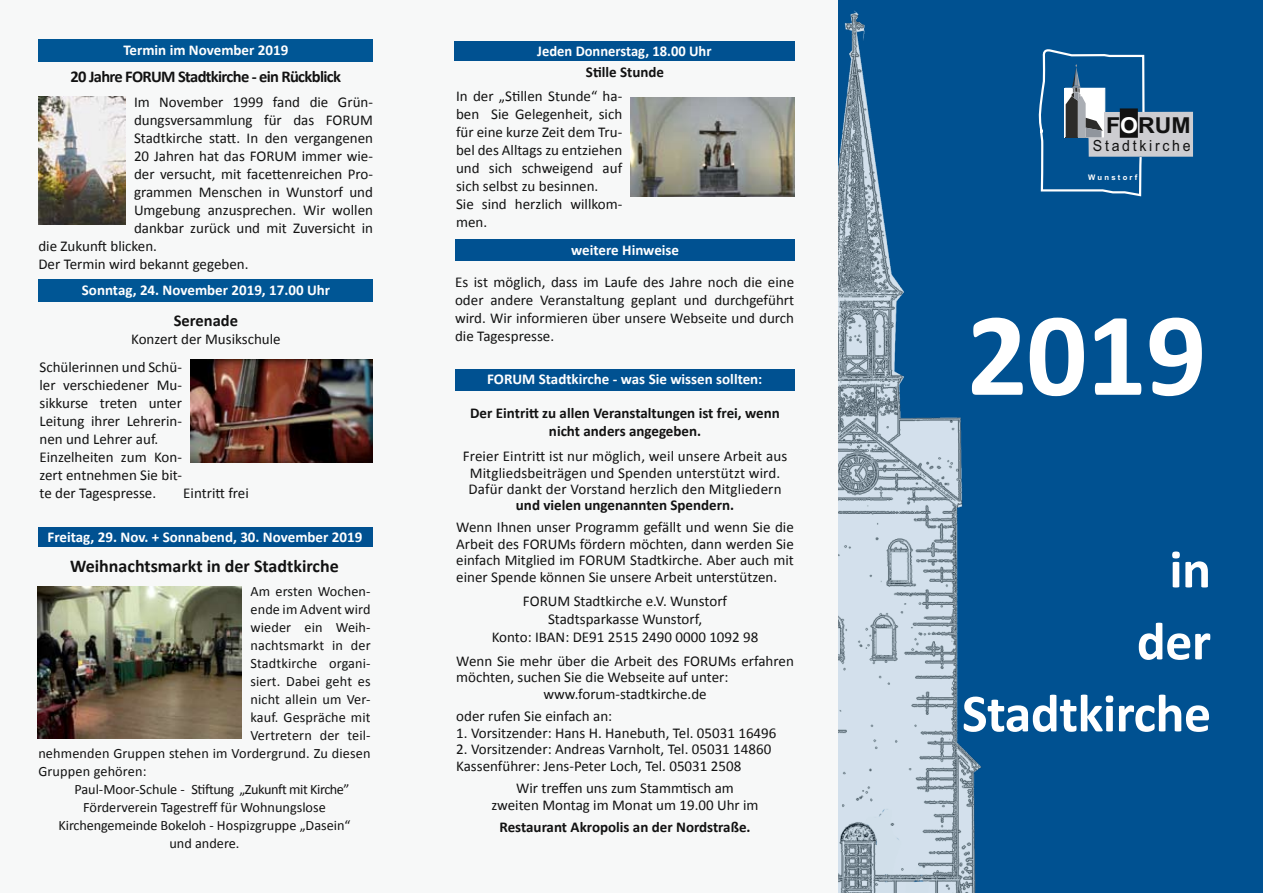
<style>
.page{position:relative;width:1263px;height:893px;background:#fff}
.page>*{position:absolute;margin:0;border:0;box-sizing:border-box;transform-origin:0 0}
.t1{font:700 120px "Calibri";color:#fff}
.t2{font:700 54px/72px "Calibri";letter-spacing:-.01em;color:#fff;text-align:right}
.t3{font:700 21.9px "Arial";color:#121212;scale:1.05 1}
.t4{font:700 18px "Calibri";color:#121212}
.t5{font:700 16.5px "Calibri";letter-spacing:-.04em;color:#121212}
.t6{font:700 16.5px "Calibri";color:#121212}
.t7{font:15.45px "Arial";letter-spacing:.19em;color:#121212;scale:.92 1}
.t8{font:15px/18px "Calibri";color:#121212}
.t9{font:700 15px "Calibri";color:#fff}
.t10{font:700 15px/18px "Calibri";color:#121212;text-align:center}
.t11{font:14.25px "Calibri";letter-spacing:.005em;color:#121212}
.t12{font:14.25px "Calibri";letter-spacing:-.03em;color:#121212}
.t13{font:700 7.65px "Arial";letter-spacing:.29em;color:#fff}
.s1{color:#fff}
</style>
<div class="page">
<div style="left:838px;top:0;width:425px;height:893px;background:#005191"></div>
<img style="left:838px;top:10px;width:144px;height:883px">
<div style="left:0;top:0;width:838px;height:893px;background:#f7f8f8"></div>
<svg style="left:1039px;top:49px;width:154px;height:148px"></svg>
<div style="left:38px;top:527px;width:334px;height:20px;background:#005191"></div>
<img style="left:37px;top:586px;width:205px;height:153px">
<div style="left:455px;top:369px;width:339px;height:22px;background:#005191"></div>
<div style="left:38px;top:40px;width:335px;height:22px;background:#005695"></div>
<img style="left:631px;top:98px;width:163px;height:99px">
<div style="left:454px;top:41px;width:341px;height:19px;background:#005191"></div>
<img style="left:190px;top:360px;width:182px;height:102px">
<div style="left:38px;top:280px;width:335px;height:22px;background:#005695"></div>
<img style="left:38px;top:97px;width:87px;height:127px">
<div style="left:456px;top:239px;width:339px;height:22px;background:#005191"></div>
<p class="t9" style="left:123px;top:40px;width:166px">Termin im November 2019</p>
<p class="t5" style="left:71px;top:66px;width:272px">20 Jahre FORUM Stadtkirche - ein Rückblick</p>
<p class="t8" style="left:134px;top:94px;width:240px">Im November 1999 fand die Grün-</p>
<p class="t8" style="left:134px;top:112px;width:241px">dungsversammlung für das FORUM</p>
<p class="t8" style="left:134px;top:130px;width:241px">Stadtkirche statt. In den vergangenen</p>
<p class="t8" style="left:134px;top:148px;width:241px">20 Jahren hat das FORUM immer wie-</p>
<p class="t8" style="left:134px;top:166px;width:240px">der versucht, mit facettenreichen Pro-</p>
<p class="t8" style="left:134px;top:184px;width:240px">grammen Menschen in Wunstorf und</p>
<p class="t8" style="left:134px;top:202px;width:240px">Umgebung anzusprechen. Wir wollen</p>
<p class="t8" style="left:134px;top:220px;width:240px">dankbar zurück und mit Zuversicht in</p>
<p class="t8" style="left:38px;top:238px;width:120px">die Zukunft blicken.</p>
<p class="t8" style="left:38px;top:256px;width:212px">Der Termin wird bekannt gegeben.</p>
<p class="t9" style="left:82px;top:280px;width:250px">Sonntag, 24. November 2019, 17.00 Uhr</p>
<p class="t6" style="left:174px;top:309px;width:66px">Serenade</p>
<p class="t8" style="left:40px;top:324px;width:243px;line-height:28.8px;text-indent:92px">Konzert der Musikschule<br>Schülerinnen und Schü-</p>
<p class="t8" style="left:40px;top:376px;width:144px">ler verschiedener Mu&shy;sikkurse treten unter<br>Leitung ihrer Lehrerin&shy;nen und Lehrer auf.<br>Einzelheiten zum Kon&shy;zert entnehmen Sie bit&shy;te der Tagespresse.</p>
<p class="t8" style="left:183px;top:484px;width:67px">Eintritt frei</p>
<p class="t9" style="left:48px;top:527px;width:316px">Freitag, 29. Nov. + Sonnabend, 30. November 2019</p>
<p class="t4" style="left:70px;top:554px;width:270px">Weihnachtsmarkt in der Stadtkirche</p>
<p class="t11" style="left:250px;top:582px;width:122px">Am ersten Wochen-</p>
<p class="t11" style="left:250px;top:600px;width:122px">ende im Advent wird</p>
<p class="t11" style="left:250px;top:618px;width:122px">wieder ein Weih-</p>
<p class="t11" style="left:250px;top:636px;width:122px">nachtsmarkt in der</p>
<p class="t11" style="left:250px;top:654px;width:122px">Stadtkirche organi-</p>
<p class="t11" style="left:250px;top:672px;width:122px">siert. Dabei geht es</p>
<p class="t11" style="left:250px;top:690px;width:122px">nicht allein um Ver-</p>
<p class="t11" style="left:250px;top:708px;width:122px">kauf. Gespräche mit</p>
<p class="t11" style="left:250px;top:726px;width:122px">Vertretern der teil-</p>
<p class="t11" style="left:38px;top:744px;width:334px">nehmenden Gruppen stehen im Vordergrund. Zu diesen</p>
<p class="t11" style="left:38px;top:762px;width:110px">Gruppen gehören:</p>
<p class="t12" style="left:74px;top:780px;width:277px">Paul-Moor-Schule - Stiftung „Zukunft mit Kirche”</p>
<p class="t11" style="left:83px;top:798px;width:244px">Förderverein Tagestreff für Wohnungslose</p>
<p class="t11" style="left:59px;top:816px;width:293px">Kirchengemeinde Bokeloh - Hospizgruppe „Dasein“</p>
<p class="t11" style="left:169px;top:834px;width:72px">und andere.</p>
<p class="t9" style="left:537px;top:41px;width:176px">Jeden Donnerstag, 18.00 Uhr</p>
<p class="t10" style="left:586px;top:63px;width:80px">Stille Stunde</p>
<p class="t8" style="left:456px;top:88px;width:168px">In der „Stillen Stunde“ ha&shy;ben Sie Gelegenheit, sich für eine kurze Zeit dem Tru&shy;bel des Alltags zu entziehen und sich schweigend auf sich selbst zu besinnen.<br>Sie sind herzlich willkom&shy;men.</p>
<p class="t9" style="left:571px;top:240px;width:109px">weitere Hinweise</p>
<p class="t8" style="left:455px;top:273px;width:341px;text-align:justify">Es ist möglich, dass im Laufe des Jahre noch die eine oder andere Veranstaltung geplant und durchgeführt wird. Wir informieren über unsere Webseite und durch die Tagespresse.</p>
<p class="t9" style="left:487px;top:369px;width:277px">FORUM Stadtkirche - was Sie wissen sollten:</p>
<p class="t10" style="left:470px;top:404px;width:311px">Der Eintritt zu allen Veranstaltungen ist frei, wenn nicht anders angegeben.</p>
<p class="t8" style="left:463px;top:448px;width:326px;line-height:16.5px;text-align:center">Freier Eintritt ist nur möglich, weil unsere Arbeit aus<br>Mitgliedsbeiträgen und Spenden unterstützt wird.<br>Dafür dankt der Vorstand herzlich den Mitgliedern</p>
<p class="t10" style="left:516px;top:496px;width:220px">und vielen ungenannten Spendern.</p>
<p class="t8" style="left:456px;top:519px;width:339px;line-height:16.5px;text-align:justify">Wenn Ihnen unser Programm gefällt und wenn Sie die Arbeit des FORUMs fördern möchten, dann werden Sie einfach Mitglied im FORUM Stadtkirche. Aber auch mit einer Spende können Sie unsere Arbeit unterstützen.</p>
<p class="t8" style="left:492px;top:592px;width:268px;text-align:center">FORUM Stadtkirche e.V. Wunstorf<br>Stadtsparkasse Wunstorf,<br>Konto: IBAN: DE91 2515 2490 0000 1092 98</p>
<p class="t8" style="left:456px;top:652px;width:339px">Wenn Sie mehr über die Arbeit des FORUMs erfahren</p>
<p class="t8" style="left:456px;top:668px;width:274px">möchten, suchen Sie die Webseite auf unter:</p>
<p class="t8" style="left:543px;top:685px;width:165px">www.forum-stadtkirche.de</p>
<p class="t8" style="left:456px;top:707px;width:157px">oder rufen Sie einfach an:</p>
<p class="t8" style="left:456px;top:724px;width:322px">1. Vorsitzender: Hans H. Hanebuth, Tel. 05031 16496</p>
<p class="t8" style="left:456px;top:741px;width:317px;line-height:16.5px">2. Vorsitzender: Andreas Varnholt, Tel. 05031 14860<br>Kassenführer: Jens-Peter Loch, Tel. 05031 2508</p>
<p class="t8" style="left:491px;top:780px;width:269px;line-height:16.5px;text-align:center">Wir treffen uns zum Stammtisch am zweiten Montag im Monat um 19.00 Uhr im</p>
<p class="t10" style="left:499px;top:818px;width:252px">Restaurant Akropolis an der Nordstraße.</p>
<h3 class="t3" style="left:1106px;top:110px;width:82px">F<span class="s1">O</span>RUM</h3>
<p class="t7" style="left:1093px;top:136px;width:108px">Stadtkirche</p>
<p class="t13" style="left:1088px;top:172px;width:51px">Wunstorf</p>
<h1 class="t1" style="left:967px;top:278px;width:241px">2019</h1>
<h2 class="t2" style="left:962px;top:533px;width:251px">in<br>der<br>Stadtkirche</h2>
</div>
